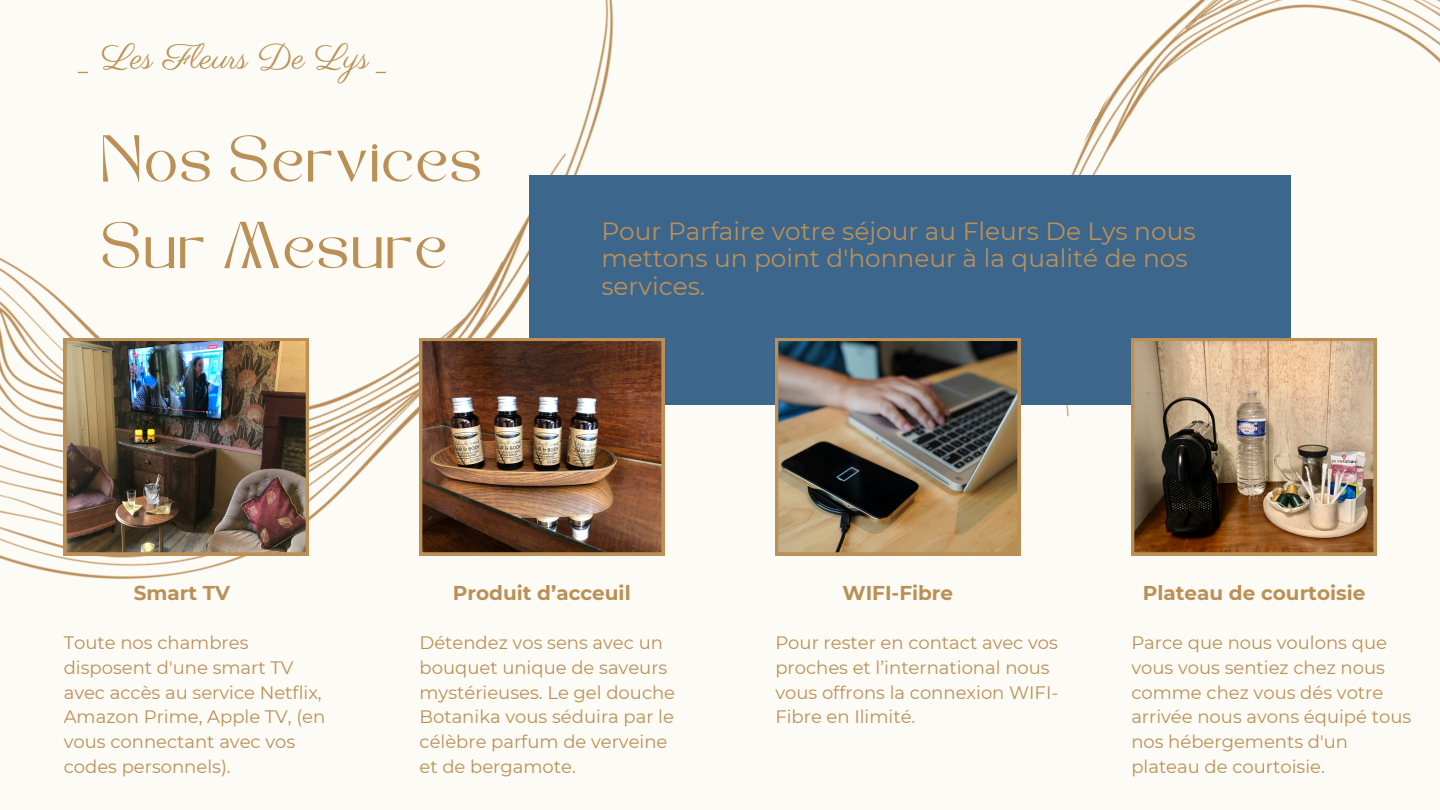
<style>
.page{position:relative;width:1440px;height:810px;background:#fdfbf5}
.page>*{position:absolute;margin:0;border:0;box-sizing:border-box;transform-origin:0 0}
.t1{font:61.8px/86.6px "KENAO";color:#bb9057}
.t2{font:35px "Parisienne";color:#bb9057}
.t3{font:24.8px/27.8px "Montserrat";color:#bb9057}
.t4{font:700 20px "Montserrat";color:#bb9057}
.t5{font:18px/24.8px "Montserrat";color:#bb9057}
</style>
<div class="page">
<img style="left:0;top:0;width:665px;height:580px">
<img style="left:966px;top:0;width:474px;height:556px">
<div style="left:530px;top:175px;width:761px;height:230px;background:#3d668c"></div>
<img style="left:419px;top:338px;width:245px;height:217px">
<img style="left:775px;top:338px;width:245px;height:217px">
<img style="left:1131px;top:338px;width:245px;height:217px">
<img style="left:64px;top:338px;width:245px;height:217px">
<p class="t2" style="left:81px;top:36px;width:310px">_ Les Fleurs De Lys _</p>
<h4 class="t1" style="left:103px;top:123px;width:384px">Nos Services<br>Sur Mesure</h4>
<h4 class="t3" style="left:601px;top:217px;width:596px">Pour Parfaire votre séjour au Fleurs De Lys nous mettons un point d'honneur à la qualité de nos services.</h4>
<p class="t4" style="left:134px;top:581px;width:98px">Smart TV</p>
<h4 class="t4" style="left:453px;top:581px;width:179px">Produit d’acceuil</h4>
<p class="t4" style="left:842px;top:581px;width:112px">WIFI-Fibre</p>
<p class="t4" style="left:1143px;top:581px;width:224px">Plateau de courtoisie</p>
<p class="t5" style="left:64px;top:630px;width:263px">Toute nos chambres disposent d'une smart TV avec accès au service Netflix,<br>Amazon Prime, Apple TV, (en vous connectant avec vos codes personnels).</p>
<h4 class="t5" style="left:775px;top:630px;width:284px">Pour rester en contact avec vos proches et l’international nous vous offrons la connexion WIFI-<br>Fibre en Ilimité.</h4>
<p class="t5" style="left:1131px;top:630px;width:281px">Parce que nous voulons que vous vous sentiez chez nous comme chez vous dés votre arrivée nous avons équipé tous nos hébergements d'un plateau de courtoisie.</p>
<p class="t5" style="left:420px;top:630px;width:257px">Détendez vos sens avec un bouquet unique de saveurs mystérieuses. Le gel douche<br>Botanika vous séduira par le célèbre parfum de verveine et de bergamote.</p>
</div>
